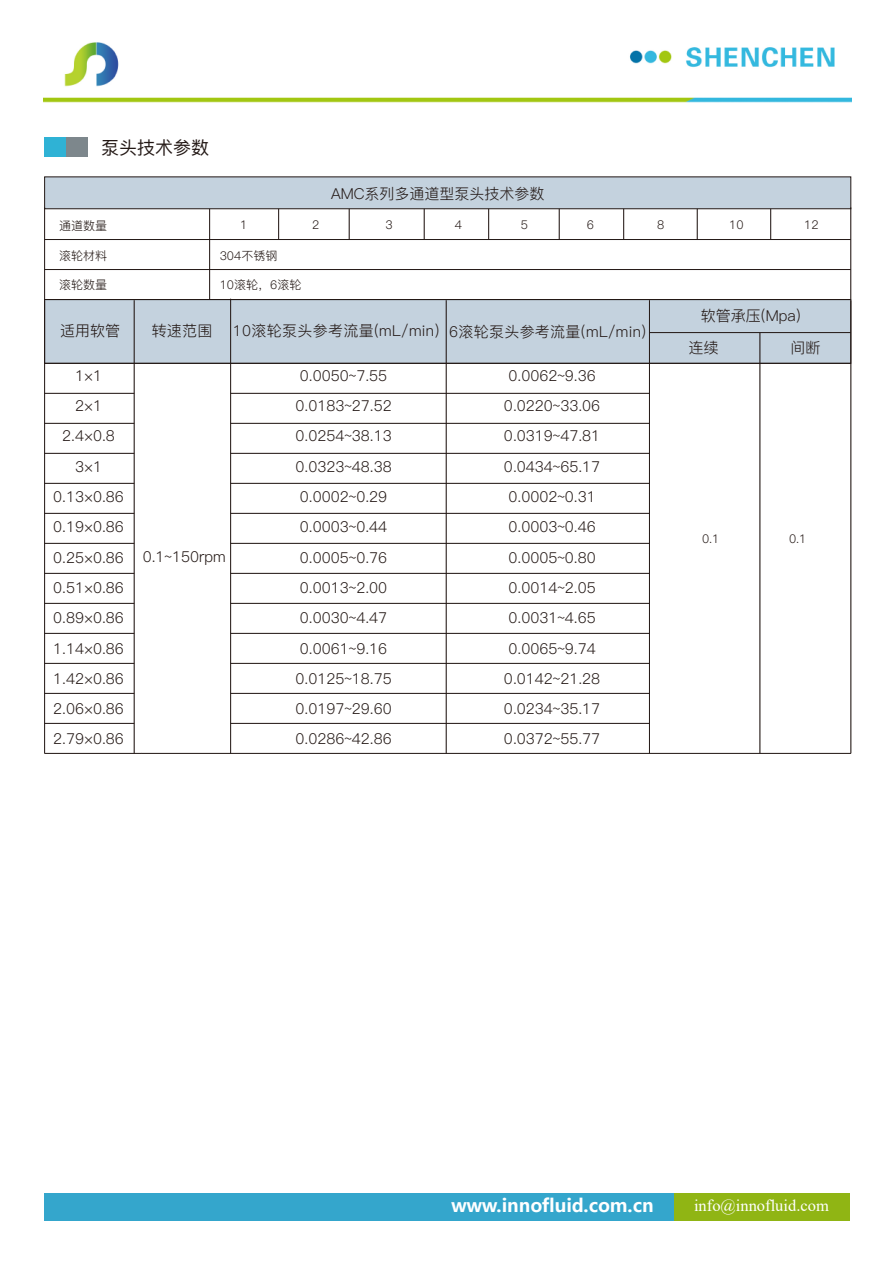
<style>
.page{position:relative;width:893px;height:1263px;background:#fff}
.page>*{position:absolute;margin:0;border:0;box-sizing:border-box;transform-origin:0 0}
.t1{font:700 18px "Microsoft Ya Hei";color:#fff}
.t2{font:18px "Ping Fang SC Medium";color:#231815}
.t3{font:16.5px "Times New Roman";color:#fff}
.t4{font:15px/30.3px "Ping Fang SC Regular";color:#231815;text-align:center}
.t5{font:15px "Ping Fang SC Regular";letter-spacing:.02em;color:#231815}
.t6{font:12px "Ping Fang SC Regular";color:#231815}
</style>
<div class="page">
<div style="left:670px;top:1194px;width:179px;height:27px;background:#90b514"></div>
<div style="left:44px;top:1194px;width:629px;height:27px;background:#34a6cc"></div>
<img style="left:43px;top:42px;width:809px;height:61px">
<div style="left:550px;top:73px;width:288px;height:17px;background:#fff"></div>
<img style="left:45px;top:138px;width:42px;height:19px">
<div style="left:44px;top:299px;width:807px;height:65px;background:#c4d2de"></div>
<div style="left:44px;top:176px;width:807px;height:33px;background:#c4d2de;border:1px solid #231815"></div>
<hr style="left:134px;top:300px;width:1px;height:453px;background:#231815">
<hr style="left:230px;top:299px;width:1px;height:454px;background:#231815">
<hr style="left:446px;top:300px;width:1px;height:453px;background:#231815">
<hr style="left:760px;top:333px;width:1px;height:420px;background:#231815">
<hr style="left:649px;top:300px;width:1px;height:453px;background:#231815">
<hr style="left:44px;top:300px;width:1px;height:453px;background:#231815">
<hr style="left:44px;top:207px;width:1px;height:93px;background:#231815">
<hr style="left:209px;top:209px;width:1px;height:91px;background:#231815">
<hr style="left:278px;top:209px;width:1px;height:30px;background:#231815">
<hr style="left:349px;top:209px;width:1px;height:30px;background:#231815">
<hr style="left:424px;top:209px;width:1px;height:30px;background:#231815">
<hr style="left:488px;top:209px;width:1px;height:30px;background:#231815">
<hr style="left:559px;top:209px;width:1px;height:30px;background:#231815">
<hr style="left:623px;top:209px;width:1px;height:30px;background:#231815">
<hr style="left:697px;top:209px;width:1px;height:30px;background:#231815">
<hr style="left:770px;top:209px;width:1px;height:30px;background:#231815">
<hr style="left:850px;top:207px;width:1px;height:93px;background:#231815">
<hr style="left:45px;top:363px;width:806px;height:1px;background:#231815">
<hr style="left:231px;top:393px;width:418px;height:1px;background:#231815">
<hr style="left:45px;top:393px;width:89px;height:1px;background:#231815">
<hr style="left:45px;top:423px;width:89px;height:1px;background:#231815">
<hr style="left:45px;top:453px;width:89px;height:1px;background:#231815">
<hr style="left:45px;top:483px;width:89px;height:1px;background:#231815">
<hr style="left:45px;top:513px;width:89px;height:1px;background:#231815">
<hr style="left:45px;top:543px;width:89px;height:1px;background:#231815">
<hr style="left:45px;top:573px;width:89px;height:1px;background:#231815">
<hr style="left:45px;top:603px;width:89px;height:1px;background:#231815">
<hr style="left:45px;top:633px;width:89px;height:1px;background:#231815">
<hr style="left:45px;top:663px;width:89px;height:1px;background:#231815">
<hr style="left:45px;top:693px;width:89px;height:1px;background:#231815">
<hr style="left:45px;top:723px;width:89px;height:1px;background:#231815">
<hr style="left:45px;top:753px;width:97px;height:1px;background:#231815">
<hr style="left:649px;top:332px;width:202px;height:1px;background:#231815">
<hr style="left:231px;top:423px;width:418px;height:1px;background:#231815">
<hr style="left:231px;top:453px;width:418px;height:1px;background:#231815">
<hr style="left:231px;top:483px;width:418px;height:1px;background:#231815">
<hr style="left:231px;top:513px;width:418px;height:1px;background:#231815">
<hr style="left:231px;top:543px;width:418px;height:1px;background:#231815">
<hr style="left:231px;top:573px;width:418px;height:1px;background:#231815">
<hr style="left:45px;top:239px;width:806px;height:1px;background:#231815">
<hr style="left:45px;top:269px;width:806px;height:1px;background:#231815">
<hr style="left:45px;top:299px;width:806px;height:1px;background:#231815">
<hr style="left:231px;top:603px;width:418px;height:1px;background:#231815">
<hr style="left:231px;top:633px;width:418px;height:1px;background:#231815">
<hr style="left:231px;top:663px;width:418px;height:1px;background:#231815">
<hr style="left:231px;top:693px;width:418px;height:1px;background:#231815">
<hr style="left:231px;top:723px;width:418px;height:1px;background:#231815">
<hr style="left:141px;top:753px;width:710px;height:1px;background:#231815">
<hr style="left:850px;top:300px;width:1px;height:453px;background:#231815">
<p class="t2" style="left:101px;top:137px;width:109px">泵头技术参数</p>
<p class="t6" style="left:59px;top:219px;width:49px">通道数量</p>
<p class="t6" style="left:59px;top:249px;width:49px">滚轮材料</p>
<p class="t6" style="left:59px;top:277px;width:49px">滚轮数量</p>
<p class="t4" style="left:331px;top:178px;width:215px">AMC系列多通道型泵头技术参数</p>
<p class="t6" style="left:240px;top:217px;width:9px">1</p>
<p class="t6" style="left:312px;top:217px;width:9px">2</p>
<p class="t6" style="left:386px;top:217px;width:9px">3</p>
<p class="t6" style="left:455px;top:217px;width:9px">4</p>
<p class="t6" style="left:521px;top:217px;width:9px">5</p>
<p class="t6" style="left:587px;top:217px;width:9px">6</p>
<p class="t6" style="left:657px;top:217px;width:9px">8</p>
<p class="t6" style="left:729px;top:217px;width:16px">10</p>
<p class="t6" style="left:804px;top:217px;width:16px">12</p>
<p class="t6" style="left:220px;top:249px;width:59px">304不锈钢</p>
<p class="t6" style="left:220px;top:277px;width:83px">10滚轮，6滚轮</p>
<p class="t4" style="left:60px;top:315px;width:61px">适用软管</p>
<p class="t4" style="left:152px;top:315px;width:62px">转速范围</p>
<p class="t5" style="left:233px;top:321px;width:415px">10滚轮泵头参考流量(mL/min) 6滚轮泵头参考流量(mL/min)</p>
<p class="t4" style="left:53px;top:360px;width:72px">1×1<br>2×1<br>2.4×0.8<br>3×1<br>0.13×0.86<br>0.19×0.86<br>0.25×0.86<br>0.51×0.86<br>0.89×0.86<br>1.14×0.86<br>1.42×0.86<br>2.06×0.86<br>2.79×0.86</p>
<p class="t4" style="left:295px;top:360px;width:98px">0.0050~7.55<br>0.0183~27.52<br>0.0254~38.13<br>0.0323~48.38<br>0.0002~0.29<br>0.0003~0.44<br>0.0005~0.76<br>0.0013~2.00<br>0.0030~4.47<br>0.0061~9.16<br>0.0125~18.75<br>0.0197~29.60<br>0.0286~42.86</p>
<p class="t4" style="left:504px;top:360px;width:98px">0.0062~9.36<br>0.0220~33.06<br>0.0319~47.81<br>0.0434~65.17<br>0.0002~0.31<br>0.0003~0.46<br>0.0005~0.80<br>0.0014~2.05<br>0.0031~4.65<br>0.0065~9.74<br>0.0142~21.28<br>0.0234~35.17<br>0.0372~55.77</p>
<p class="t4" style="left:143px;top:542px;width:84px">0.1~150rpm</p>
<p class="t4" style="left:688px;top:299px;width:114px;line-height:32.2px;text-align:left;text-indent:12px">软管承压(Mpa)连续</p>
<p class="t4" style="left:790px;top:333px;width:31px">间断</p>
<p class="t6" style="left:702px;top:532px;width:19px">0.1</p>
<p class="t6" style="left:789px;top:532px;width:19px">0.1</p>
<p class="t1" style="left:451px;top:1193px;width:204px">www.innofluid.com.cn</p>
<p class="t3" style="left:694px;top:1194px;width:136px">info@innofluid.com</p>
</div>
